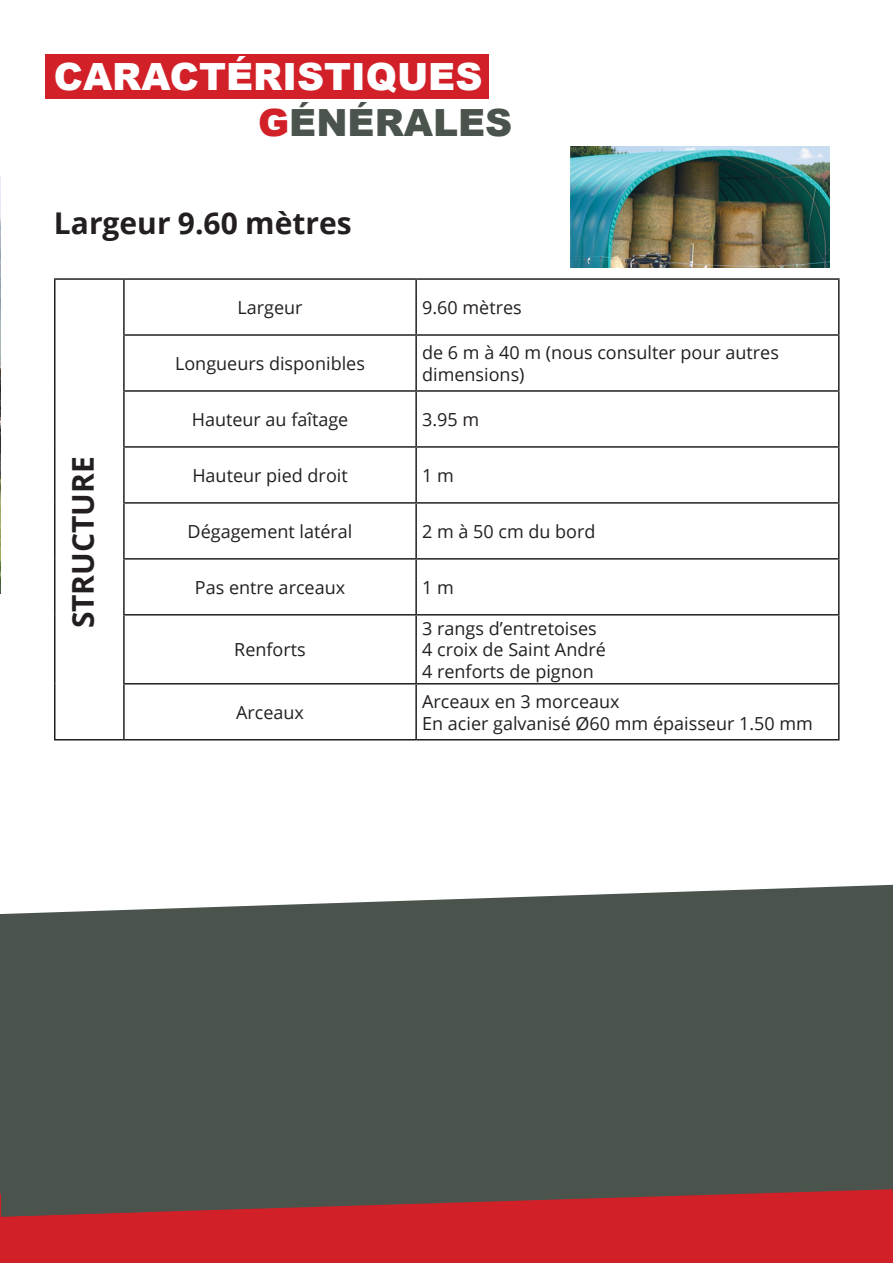
<style>
.page{position:relative;width:893px;height:1263px;background:#fff}
.page>*{position:absolute;margin:0;border:0;box-sizing:border-box;transform-origin:0 0}
.t1{font:900 37.5px/45.9px "Arial";color:#fff}
.t2{font:700 30px "Open Sans";color:#231f20}
.t3{font:18px/21.6px "Open Sans";color:#231f20}
.s1{color:#d22028}
.s2{color:#4b534d}
</style>
<div class="page">
<div style="left:0;top:885px;width:893px;height:304px;background:#4b534d"></div>
<img style="left:0;top:177px;width:1px;height:417px">
<hr style="left:0;top:480px;width:1px;height:115px;background:#040503">
<div style="left:46px;top:54px;width:443px;height:45px;background:#d22028"></div>
<svg style="left:125px;top:615px;width:713px;height:70px"></svg>
<hr style="left:54px;top:278px;width:70px;height:2px;background:#231f20">
<hr style="left:54px;top:280px;width:2px;height:55px;background:#231f20">
<hr style="left:54px;top:335px;width:2px;height:56px;background:#231f20">
<hr style="left:54px;top:391px;width:2px;height:56px;background:#231f20">
<hr style="left:123px;top:390px;width:293px;height:2px;background:#231f20">
<hr style="left:416px;top:390px;width:424px;height:2px;background:#231f20">
<hr style="left:54px;top:447px;width:2px;height:56px;background:#231f20">
<hr style="left:123px;top:446px;width:293px;height:2px;background:#231f20">
<hr style="left:416px;top:446px;width:424px;height:2px;background:#231f20">
<hr style="left:54px;top:503px;width:2px;height:56px;background:#231f20">
<hr style="left:123px;top:502px;width:293px;height:2px;background:#231f20">
<hr style="left:416px;top:502px;width:424px;height:2px;background:#231f20">
<hr style="left:54px;top:559px;width:2px;height:56px;background:#231f20">
<hr style="left:123px;top:558px;width:293px;height:2px;background:#231f20">
<hr style="left:416px;top:558px;width:424px;height:2px;background:#231f20">
<hr style="left:54px;top:615px;width:2px;height:69px;background:#231f20">
<hr style="left:123px;top:614px;width:293px;height:1px;background:#231f20">
<hr style="left:416px;top:614px;width:424px;height:1px;background:#231f20">
<hr style="left:54px;top:684px;width:2px;height:55px;background:#231f20">
<hr style="left:123px;top:683px;width:293px;height:1px;background:#231f20">
<hr style="left:416px;top:683px;width:424px;height:1px;background:#231f20">
<hr style="left:54px;top:739px;width:70px;height:1px;background:#231f20">
<hr style="left:124px;top:739px;width:292px;height:1px;background:#231f20">
<hr style="left:416px;top:739px;width:424px;height:1px;background:#231f20">
<hr style="left:123px;top:280px;width:2px;height:54px;background:#231f20">
<hr style="left:123px;top:336px;width:2px;height:54px;background:#231f20">
<hr style="left:123px;top:392px;width:2px;height:54px;background:#231f20">
<hr style="left:123px;top:448px;width:2px;height:54px;background:#231f20">
<hr style="left:123px;top:504px;width:2px;height:54px;background:#231f20">
<hr style="left:123px;top:560px;width:2px;height:54px;background:#231f20">
<hr style="left:123px;top:615px;width:2px;height:68px;background:#231f20">
<hr style="left:123px;top:684px;width:2px;height:55px;background:#231f20">
<hr style="left:124px;top:278px;width:292px;height:2px;background:#231f20">
<hr style="left:416px;top:278px;width:424px;height:2px;background:#231f20">
<hr style="left:415px;top:280px;width:2px;height:54px;background:#231f20">
<hr style="left:415px;top:336px;width:2px;height:54px;background:#231f20">
<hr style="left:415px;top:392px;width:2px;height:54px;background:#231f20">
<hr style="left:415px;top:448px;width:2px;height:54px;background:#231f20">
<hr style="left:415px;top:504px;width:2px;height:54px;background:#231f20">
<hr style="left:415px;top:560px;width:2px;height:54px;background:#231f20">
<hr style="left:415px;top:615px;width:2px;height:68px;background:#231f20">
<hr style="left:415px;top:684px;width:2px;height:55px;background:#231f20">
<hr style="left:838px;top:280px;width:2px;height:54px;background:#231f20">
<hr style="left:838px;top:336px;width:2px;height:54px;background:#231f20">
<hr style="left:838px;top:392px;width:2px;height:54px;background:#231f20">
<hr style="left:838px;top:448px;width:2px;height:54px;background:#231f20">
<hr style="left:838px;top:504px;width:2px;height:54px;background:#231f20">
<hr style="left:838px;top:560px;width:2px;height:54px;background:#231f20">
<hr style="left:838px;top:615px;width:2px;height:68px;background:#231f20">
<hr style="left:838px;top:684px;width:2px;height:55px;background:#231f20">
<hr style="left:123px;top:334px;width:293px;height:2px;background:#231f20">
<hr style="left:416px;top:334px;width:424px;height:2px;background:#231f20">
<img style="left:570px;top:146px;width:260px;height:122px">
<svg style="left:149px;top:1189px;width:744px;height:74px;background:#bc282d"></svg>
<svg style="left:0;top:1173px;width:149px;height:90px;background:#943738"></svg>
<h1 class="t1" style="left:258px;top:53px;width:256px;text-indent:-204px">CARACTÉRISTIQUES<br><span class="s1">G</span><span class="s2">ÉNÉRALES</span></h1>
<h2 class="t2" style="left:54px;top:202px;width:299px">Largeur 9.60 mètres</h2>
<h2 class="t2" style="left:62px;top:628px;width:174px;rotate:-90deg">STRUCTURE</h2>
<p class="t3" style="left:237px;top:296px;width:67px">Largeur</p>
<p class="t3" style="left:422px;top:296px;width:101px">9.60 mètres</p>
<p class="t3" style="left:175px;top:352px;width:191px">Longueurs disponibles</p>
<p class="t3" style="left:422px;top:341px;width:358px">de 6 m à 40 m (nous consulter pour autres dimensions)</p>
<p class="t3" style="left:192px;top:408px;width:158px">Hauteur au faîtage</p>
<p class="t3" style="left:422px;top:408px;width:59px">3.95 m</p>
<p class="t3" style="left:192px;top:464px;width:157px">Hauteur pied droit</p>
<p class="t3" style="left:422px;top:464px;width:33px">1 m</p>
<p class="t3" style="left:188px;top:520px;width:166px">Dégagement latéral</p>
<p class="t3" style="left:422px;top:520px;width:175px">2 m à 50 cm du bord</p>
<p class="t3" style="left:195px;top:576px;width:152px">Pas entre arceaux</p>
<p class="t3" style="left:422px;top:576px;width:33px">1 m</p>
<p class="t3" style="left:234px;top:638px;width:73px">Renforts</p>
<p class="t3" style="left:422px;top:617px;width:185px">3 rangs d’entretoises<br>4 croix de Saint André<br>4 renforts de pignon</p>
<p class="t3" style="left:236px;top:701px;width:69px">Arceaux</p>
<p class="t3" style="left:422px;top:690px;width:392px">Arceaux en 3 morceaux<br>En acier galvanisé Ø60 mm épaisseur 1.50 mm</p>
</div>
